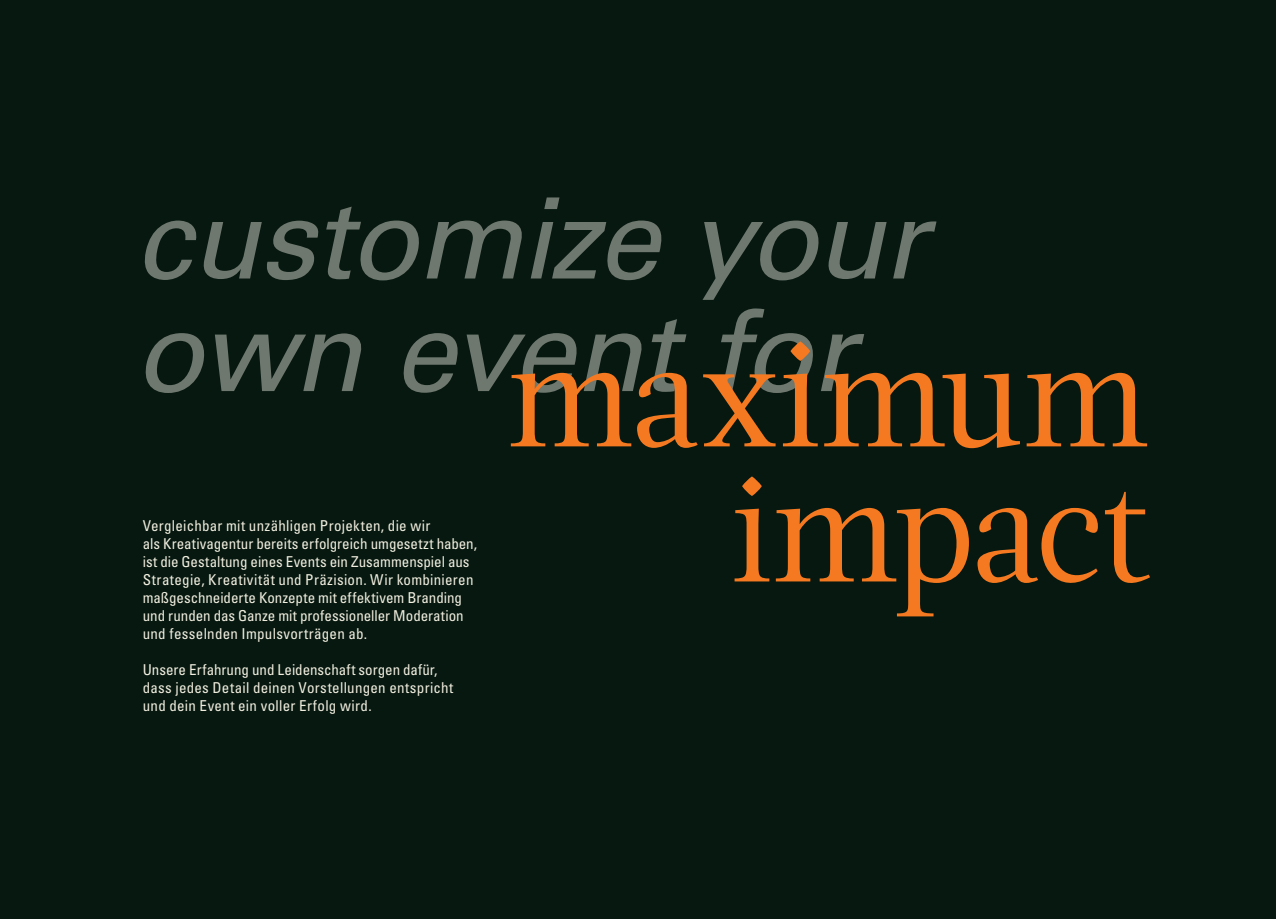
<style>
.page{position:relative;width:1276px;height:919px;background:#fff}
.page>*{position:absolute;margin:0;border:0;box-sizing:border-box;transform-origin:0 0}
.t1{font:150px/135px "Magneta";letter-spacing:-.01em;color:#f47921;text-align:right}
.t2{font:italic 112.5px/112.5px "Univers LT Std";letter-spacing:-.02em;color:#6e786f}
.t3{font:condensed 15px/18px "Univers LT Std";letter-spacing:.01em;color:#f1eedf}
</style>
<div class="page">
<div style="left:0;top:0;width:1276px;height:918px;background:#061810"></div>
<h2 class="t2" style="left:135px;top:184px;width:793px">customize your own event for</h2>
<h1 class="t1" style="left:506px;top:324px;width:645px">maximum impact</h1>
<p class="t3" style="left:143px;top:516px;width:336px">Vergleichbar mit unzähligen Projekten, die wir<br>als Kreativagentur bereits erfolgreich umgesetzt haben, ist die Gestaltung eines Events ein Zusammenspiel aus Strategie, Kreativität und Präzision. Wir kombinieren maßgeschneiderte Konzepte mit effektivem Branding und runden das Ganze mit professioneller Moderation und fesselnden Impulsvorträgen ab.</p>
<p class="t3" style="left:143px;top:660px;width:312px">Unsere Erfahrung und Leidenschaft sorgen dafür, dass jedes Detail deinen Vorstellungen entspricht und dein Event ein voller Erfolg wird.</p>
</div>
